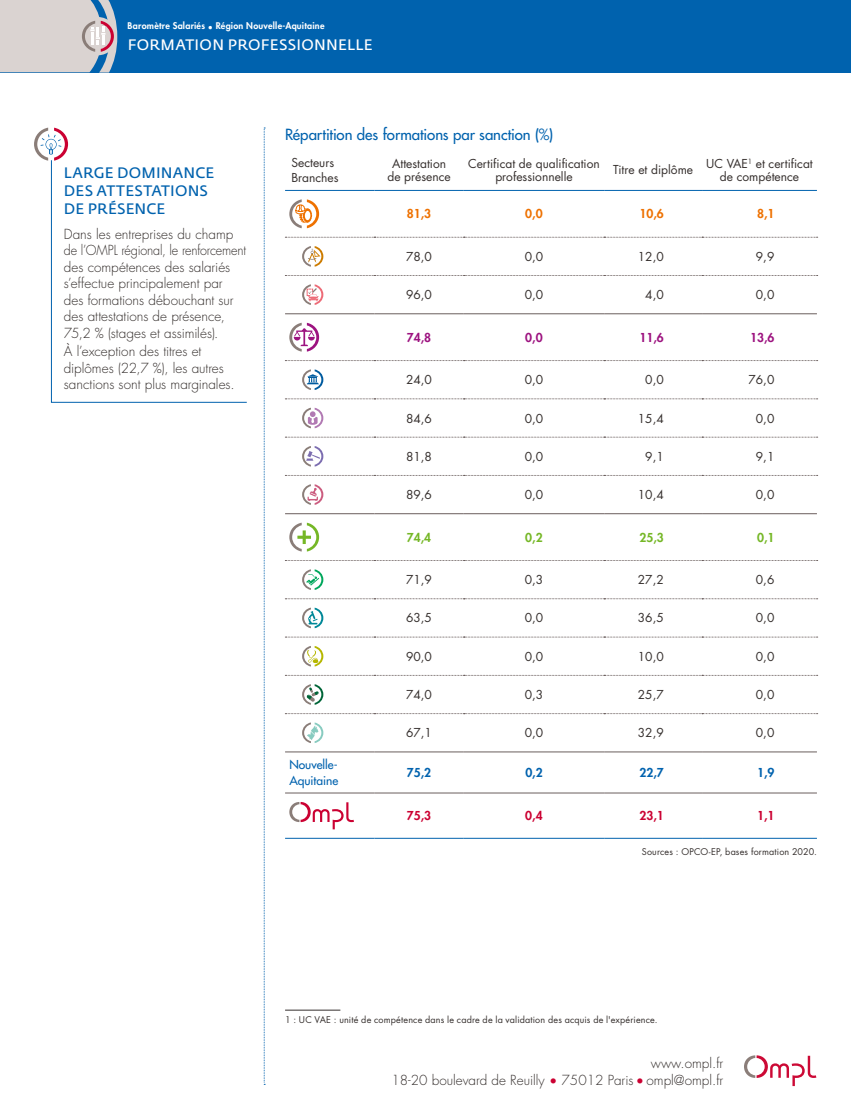
<style>
.page{position:relative;width:851px;height:1106px;background:#fff}
.page>*{position:absolute;margin:0;border:0;box-sizing:border-box;transform-origin:0 0}
.t1{font:15px/18px "Fedra Sans Std";letter-spacing:.01em;color:#0062ae}
.t2{font:500 15px "Futura Std";letter-spacing:-.005em;color:#0062ae}
.t3{font:15px "Fedra Sans Std";letter-spacing:.025em;color:#fff}
.t4{font:300 13.5px/16.5px "Futura Std";color:#352f2d}
.t5{font:12px/13.5px "Futura Std";color:#352f2d;text-align:center}
.t6{font:500 12px/15px "Futura Std";color:#0062ae}
.t7{font:800 12px "Futura Std";color:#9d1380}
.t8{font:800 12px "Futura Std";color:#ee7100}
.t9{font:800 12px "Futura Std";color:#75b726}
.t10{font:800 12px "Futura Std";color:#0062ae}
.t11{font:800 12px "Futura Std";color:#cb0132}
.t12{font:9px "Futura Std";letter-spacing:.02em;color:#352f2d}
.t13{font:800 9px "Futura Std";letter-spacing:.025em;color:#fff}
.s1{color:#cb0132}
</style>
<div class="page">
<div style="left:0;top:0;width:850px;height:72px;background:#0062ae"></div>
<svg style="left:264px;top:128px;width:1px;height:957px"></svg>
<svg style="left:34px;top:128px;width:34px;height:33px"></svg>
<svg style="left:51px;top:159px;width:196px;height:244px"></svg>
<svg style="left:744px;top:1055px;width:72px;height:31px"></svg>
<svg style="left:0;top:0;width:117px;height:73px;background:#cbc8cc"></svg>
<hr style="left:285px;top:1009px;width:55px;height:1px;background:#352f2d">
<hr style="left:285px;top:751px;width:89px;height:1px;background:#6a5e5d">
<hr style="left:374px;top:751px;width:89px;height:1px;background:#6a5e5d">
<hr style="left:463px;top:751px;width:141px;height:1px;background:#6a5e5d">
<hr style="left:604px;top:751px;width:98px;height:1px;background:#6a5e5d">
<hr style="left:702px;top:751px;width:114px;height:1px;background:#6a5e5d">
<hr style="left:374px;top:513px;width:89px;height:1px;background:#6a5e5d">
<hr style="left:463px;top:513px;width:141px;height:1px;background:#6a5e5d">
<hr style="left:604px;top:513px;width:98px;height:1px;background:#6a5e5d">
<hr style="left:702px;top:513px;width:114px;height:1px;background:#6a5e5d">
<hr style="left:374px;top:313px;width:89px;height:1px;background:#6a5e5d">
<hr style="left:463px;top:313px;width:141px;height:1px;background:#6a5e5d">
<hr style="left:604px;top:313px;width:98px;height:1px;background:#6a5e5d">
<hr style="left:702px;top:313px;width:114px;height:1px;background:#6a5e5d">
<hr style="left:285px;top:792px;width:89px;height:1px;background:#6a5e5d">
<hr style="left:374px;top:792px;width:89px;height:1px;background:#6a5e5d">
<hr style="left:463px;top:792px;width:141px;height:1px;background:#6a5e5d">
<hr style="left:604px;top:792px;width:98px;height:1px;background:#6a5e5d">
<hr style="left:702px;top:792px;width:114px;height:1px;background:#6a5e5d">
<hr style="left:285px;top:190px;width:89px;height:1px;background:#0062ae">
<svg style="left:285px;top:237px;width:532px;height:1px"></svg>
<svg style="left:285px;top:275px;width:532px;height:1px"></svg>
<svg style="left:285px;top:360px;width:532px;height:1px"></svg>
<svg style="left:285px;top:398px;width:532px;height:1px"></svg>
<svg style="left:285px;top:475px;width:532px;height:1px"></svg>
<svg style="left:285px;top:560px;width:532px;height:1px"></svg>
<svg style="left:285px;top:598px;width:532px;height:1px"></svg>
<svg style="left:285px;top:675px;width:532px;height:1px"></svg>
<hr style="left:285px;top:313px;width:89px;height:1px;background:#6a5e5d">
<hr style="left:285px;top:513px;width:89px;height:1px;background:#6a5e5d">
<hr style="left:285px;top:838px;width:89px;height:1px;background:#0062ae">
<hr style="left:374px;top:838px;width:89px;height:1px;background:#0062ae">
<hr style="left:463px;top:838px;width:141px;height:1px;background:#0062ae">
<hr style="left:604px;top:838px;width:98px;height:1px;background:#0062ae">
<hr style="left:702px;top:838px;width:114px;height:1px;background:#0062ae">
<hr style="left:374px;top:190px;width:89px;height:1px;background:#0062ae">
<hr style="left:463px;top:190px;width:141px;height:1px;background:#0062ae">
<hr style="left:604px;top:190px;width:98px;height:1px;background:#0062ae">
<hr style="left:702px;top:190px;width:114px;height:1px;background:#0062ae">
<svg style="left:285px;top:637px;width:532px;height:1px"></svg>
<svg style="left:285px;top:437px;width:532px;height:1px"></svg>
<svg style="left:285px;top:713px;width:532px;height:1px"></svg>
<svg style="left:289px;top:199px;width:30px;height:29px"></svg>
<svg style="left:302px;top:246px;width:21px;height:21px"></svg>
<svg style="left:302px;top:284px;width:21px;height:21px"></svg>
<svg style="left:289px;top:323px;width:30px;height:28px"></svg>
<svg style="left:302px;top:369px;width:21px;height:21px"></svg>
<svg style="left:302px;top:408px;width:21px;height:20px"></svg>
<svg style="left:302px;top:446px;width:21px;height:20px"></svg>
<svg style="left:302px;top:484px;width:21px;height:21px"></svg>
<svg style="left:289px;top:522px;width:30px;height:29px"></svg>
<svg style="left:302px;top:569px;width:21px;height:21px"></svg>
<svg style="left:302px;top:607px;width:21px;height:21px"></svg>
<svg style="left:302px;top:646px;width:21px;height:20px"></svg>
<svg style="left:302px;top:684px;width:21px;height:21px"></svg>
<svg style="left:302px;top:722px;width:21px;height:21px"></svg>
<svg style="left:289px;top:802px;width:65px;height:27px"></svg>
<p class="t13" style="left:128px;top:20px;width:198px">Baromètre Salariés • Région Nouvelle-Aquitaine</p>
<p class="t3" style="left:128px;top:35px;width:246px">FORMATION PROFESSIONNELLE</p>
<p class="t1" style="left:64px;top:163px;width:152px">LARGE DOMINANCE<br>DES ATTESTATIONS<br>DE PRÉSENCE</p>
<p class="t4" style="left:64px;top:226px;width:184px">Dans les entreprises du champ de l’OMPL régional, le renforcement des compétences des salariés s’effectue principalement par<br>des formations débouchant sur des attestations de présence,<br>75,2 % (stages et assimilés).</p>
<p class="t4" style="left:64px;top:343px;width:172px">À l’exception des titres et diplômes (22,7 %), les autres sanctions sont plus marginales.</p>
<p class="t2" style="left:285px;top:125px;width:270px">Répartition des formations par sanction (%)</p>
<p class="t5" style="left:291px;top:155px;width:49px;line-height:15px;text-align:left">Secteurs<br>Branches</p>
<p class="t5" style="left:387px;top:157px;width:65px">Attestation de présence</p>
<p class="t5" style="left:468px;top:157px;width:133px">Certificat de qualification professionnelle</p>
<p class="t5" style="left:613px;top:163px;width:81px">Titre et diplôme</p>
<p class="t5" style="left:706px;top:157px;width:108px">UC VAE<sup>1</sup> et certificat de compétence</p>
<p class="t8" style="left:407px;top:206px;width:26px">81,3</p>
<p class="t8" style="left:525px;top:206px;width:19px">0,0</p>
<p class="t8" style="left:639px;top:206px;width:26px">10,6</p>
<p class="t8" style="left:757px;top:206px;width:19px">8,1</p>
<p class="t5" style="left:406px;top:250px;width:27px">78,0</p>
<p class="t5" style="left:524px;top:250px;width:20px">0,0</p>
<p class="t5" style="left:637px;top:250px;width:27px">12,0</p>
<p class="t5" style="left:755px;top:250px;width:20px">9,9</p>
<p class="t5" style="left:406px;top:288px;width:27px">96,0</p>
<p class="t5" style="left:524px;top:288px;width:20px">0,0</p>
<p class="t5" style="left:645px;top:288px;width:20px">4,0</p>
<p class="t5" style="left:755px;top:288px;width:20px">0,0</p>
<p class="t7" style="left:407px;top:330px;width:26px">74,8</p>
<p class="t7" style="left:525px;top:330px;width:19px">0,0</p>
<p class="t7" style="left:639px;top:330px;width:26px">11,6</p>
<p class="t7" style="left:750px;top:330px;width:26px">13,6</p>
<p class="t5" style="left:406px;top:373px;width:27px">24,0</p>
<p class="t5" style="left:524px;top:373px;width:20px">0,0</p>
<p class="t5" style="left:645px;top:373px;width:20px">0,0</p>
<p class="t5" style="left:748px;top:373px;width:27px">76,0</p>
<p class="t5" style="left:406px;top:411px;width:27px">84,6</p>
<p class="t5" style="left:524px;top:411px;width:20px">0,0</p>
<p class="t5" style="left:637px;top:411px;width:27px">15,4</p>
<p class="t5" style="left:755px;top:411px;width:20px">0,0</p>
<p class="t5" style="left:406px;top:450px;width:27px">81,8</p>
<p class="t5" style="left:524px;top:450px;width:20px">0,0</p>
<p class="t5" style="left:645px;top:450px;width:20px">9,1</p>
<p class="t5" style="left:755px;top:450px;width:20px">9,1</p>
<p class="t5" style="left:406px;top:488px;width:27px">89,6</p>
<p class="t5" style="left:524px;top:488px;width:20px">0,0</p>
<p class="t5" style="left:637px;top:488px;width:27px">10,4</p>
<p class="t5" style="left:755px;top:488px;width:20px">0,0</p>
<p class="t9" style="left:407px;top:529px;width:26px">74,4</p>
<p class="t9" style="left:525px;top:529px;width:19px">0,2</p>
<p class="t9" style="left:639px;top:529px;width:26px">25,3</p>
<p class="t9" style="left:757px;top:529px;width:19px">0,1</p>
<p class="t5" style="left:406px;top:573px;width:27px">71,9</p>
<p class="t5" style="left:524px;top:573px;width:20px">0,3</p>
<p class="t5" style="left:637px;top:573px;width:27px">27,2</p>
<p class="t5" style="left:755px;top:573px;width:20px">0,6</p>
<p class="t5" style="left:406px;top:611px;width:27px">63,5</p>
<p class="t5" style="left:524px;top:611px;width:20px">0,0</p>
<p class="t5" style="left:637px;top:611px;width:27px">36,5</p>
<p class="t5" style="left:755px;top:611px;width:20px">0,0</p>
<p class="t5" style="left:406px;top:649px;width:27px">90,0</p>
<p class="t5" style="left:524px;top:649px;width:20px">0,0</p>
<p class="t5" style="left:637px;top:649px;width:27px">10,0</p>
<p class="t5" style="left:755px;top:649px;width:20px">0,0</p>
<p class="t5" style="left:406px;top:688px;width:27px">74,0</p>
<p class="t5" style="left:524px;top:688px;width:20px">0,3</p>
<p class="t5" style="left:637px;top:688px;width:27px">25,7</p>
<p class="t5" style="left:755px;top:688px;width:20px">0,0</p>
<p class="t5" style="left:406px;top:726px;width:27px">67,1</p>
<p class="t5" style="left:524px;top:726px;width:20px">0,0</p>
<p class="t5" style="left:637px;top:726px;width:27px">32,9</p>
<p class="t5" style="left:755px;top:726px;width:20px">0,0</p>
<p class="t6" style="left:289px;top:757px;width:51px">Nouvelle-<br>Aquitaine</p>
<p class="t10" style="left:407px;top:765px;width:26px">75,2</p>
<p class="t10" style="left:525px;top:765px;width:19px">0,2</p>
<p class="t10" style="left:639px;top:765px;width:26px">22,7</p>
<p class="t10" style="left:757px;top:765px;width:19px">1,9</p>
<p class="t11" style="left:407px;top:808px;width:26px">75,3</p>
<p class="t11" style="left:525px;top:808px;width:19px">0,4</p>
<p class="t11" style="left:639px;top:808px;width:26px">23,1</p>
<p class="t11" style="left:757px;top:808px;width:19px">1,1</p>
<p class="t12" style="left:641px;top:845px;width:177px">Sources : OPCO-EP, bases formation 2020.</p>
<p class="t12" style="left:285px;top:1014px;width:374px">1 : UC VAE : unité de compétence dans le cadre de la validation des acquis de l'expérience.</p>
<p class="t4" style="left:391px;top:1055px;width:333px;text-align:right">www.ompl.fr<br>18-20 boulevard de Reuilly <span class="s1">•</span> 75012 Paris <span class="s1">•</span> ompl@ompl.fr</p>
</div>
